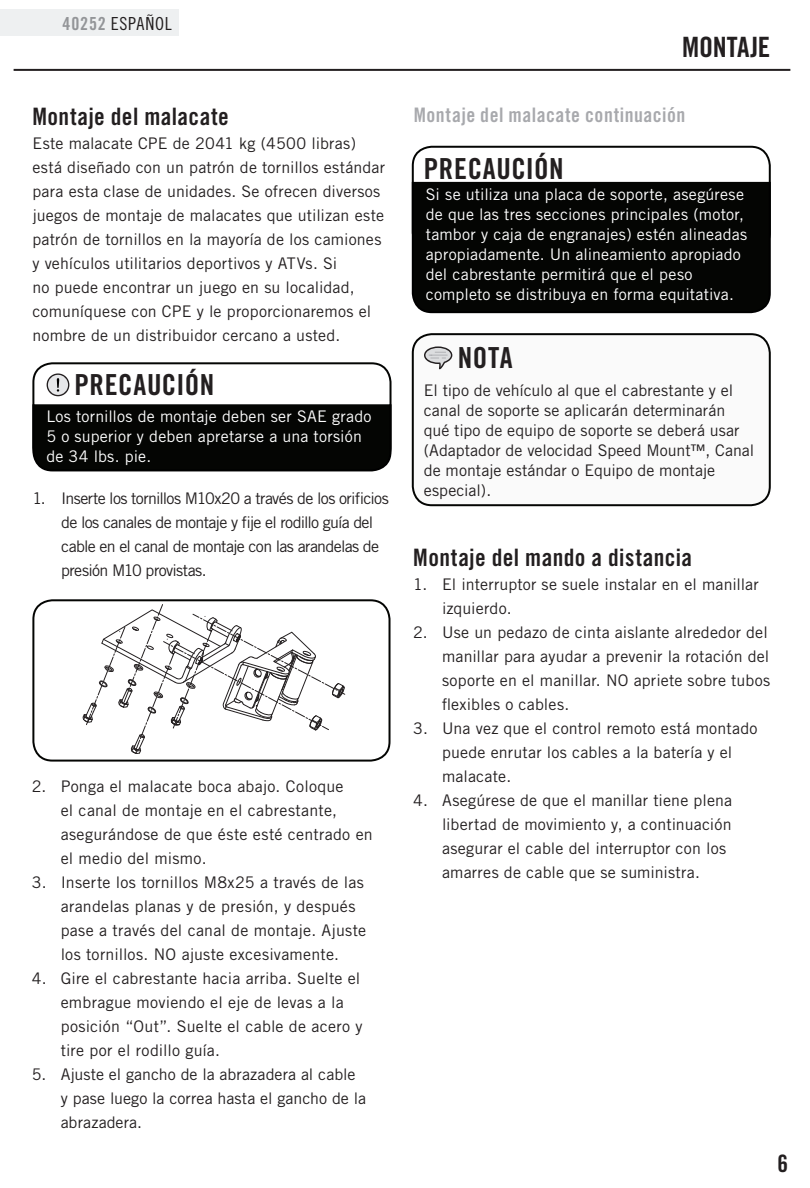
<style>
.page{position:relative;width:810px;height:1188px;background:#fff}
.page>*{position:absolute;margin:0;border:0;box-sizing:border-box;transform-origin:0 0}
.t1{font:29px "Trade Gothic Bold Cond Twenty";letter-spacing:.02em;color:#231f20}
.t2{font:28px "Trade Gothic Bold Cond Twenty";letter-spacing:-.01em;color:#231f20}
.t3{font:24px "Trade Gothic Bold Cond Twenty";letter-spacing:.02em;color:#231f20}
.t4{font:20px "Trade Gothic Bold Cond Twenty";letter-spacing:.025em;color:#a8a9ad}
.t5{font:18px "Trade Gothic Cond Eighteen";letter-spacing:.04em;color:#231f20}
.t6{font:16px/24px "Trade Gothic";letter-spacing:.01em;color:#231f20}
.t7{font:16px/20px "Trade Gothic";letter-spacing:.01em;color:#fff}
.t8{font:16px/24px "Trade Gothic";letter-spacing:-.04em;color:#231f20}
.s1{font-family:"Trade Gothic Bold Cond Twenty";color:#939598}
</style>
<div class="page">
<hr style="left:14px;top:69px;width:776px;height:2px;background:#231f20">
<div style="left:0;top:10px;width:178px;height:26px;background:#eef0f1"></div>
<div style="left:32px;top:362px;width:360px;height:105px;border:2px solid #040503;border-radius:19px"></div>
<svg style="left:32px;top:402px;width:360px;height:70px;background:#10110f"></svg>
<svg style="left:47px;top:373px;width:22px;height:23px"></svg>
<div style="left:413px;top:334px;width:357px;height:171px;background:#fafafa;border-radius:19px"></div>
<div style="left:412px;top:333px;width:359px;height:173px;border:2px solid #040503;border-radius:19px"></div>
<svg style="left:424px;top:346px;width:28px;height:23px"></svg>
<div style="left:412px;top:146px;width:359px;height:106px;border:2px solid #040503;border-radius:19px"></div>
<div style="left:411px;top:180px;width:360px;height:134px;background:#040503"></div>
<svg style="left:82px;top:604px;width:264px;height:150px"></svg>
<div style="left:32px;top:599px;width:359px;height:163px;border:2px solid #040503;border-radius:19px"></div>
<p class="t5" style="left:62px;top:13px;width:111px"><span class="s1">40252</span> ESPAÑOL</p>
<h3 class="t3" style="left:32px;top:102px;width:198px">Montaje del malacate</h3>
<p class="t6" style="left:32px;top:132px;width:354px">Este malacate CPE de 2041 kg (4500 libras) está diseñado con un patrón de tornillos estándar para esta clase de unidades. Se ofrecen diversos juegos de montaje de malacates que utilizan este patrón de tornillos en la mayoría de los camiones y vehículos utilitarios deportivos y ATVs. Si<br>no puede encontrar un juego en su localidad, comuníquese con CPE y le proporcionaremos el nombre de un distribuidor cercano a usted.</p>
<h1 class="t1" style="left:74px;top:367px;width:141px">PRECAUCIÓN</h1>
<p class="t7" style="left:46px;top:406px;width:327px">Los tornillos de montaje deben ser SAE grado<br>5 o superior y deben apretarse a una torsión de 34 lbs. pie.</p>
<p class="t8" style="left:61px;top:486px;width:329px;text-indent:-29px">1. Inserte los tornillos M10x20 a través de los orificios de los canales de montaje y fije el rodillo guía del cable en el canal de montaje con las arandelas de presión M10 provistas.</p>
<p class="t6" style="left:61px;top:774px;width:314px;text-indent:-29px">2. Ponga el malacate boca abajo. Coloque<br>el canal de montaje en el cabrestante, asegurándose de que éste esté centrado en el medio del mismo.</p>
<p class="t6" style="left:61px;top:870px;width:307px;text-indent:-29px">3. Inserte los tornillos M8x25 a través de las arandelas planas y de presión, y después pase a través del canal de montaje. Ajuste los tornillos. NO ajuste excesivamente.</p>
<p class="t6" style="left:61px;top:966px;width:303px;text-indent:-29px">4. Gire el cabrestante hacia arriba. Suelte el embrague moviendo el eje de levas a la posición “Out”. Suelte el cable de acero y tire por el rodillo guía.</p>
<p class="t6" style="left:61px;top:1062px;width:307px;text-indent:-29px">5. Ajuste el gancho de la abrazadera al cable y pase luego la correa hasta el gancho de la abrazadera.</p>
<h2 class="t2" style="left:682px;top:30px;width:90px">MONTAJE</h2>
<p class="t4" style="left:414px;top:103px;width:273px">Montaje del malacate continuación</p>
<h1 class="t1" style="left:424px;top:151px;width:141px">PRECAUCIÓN</h1>
<p class="t7" style="left:426px;top:185px;width:323px">Si se utiliza una placa de soporte, asegúrese de que las tres secciones principales (motor, tambor y caja de engranajes) estén alineadas apropiadamente. Un alineamiento apropiado del cabrestante permitirá que el peso completo se distribuya en forma equitativa.</p>
<h1 class="t1" style="left:458px;top:340px;width:56px">NOTA</h1>
<p class="t6" style="left:424px;top:380px;width:332px;line-height:20px">El tipo de vehículo al que el cabrestante y el canal de soporte se aplicarán determinarán qué tipo de equipo de soporte se deberá usar (Adaptador de velocidad Speed Mount™, Canal de montaje estándar o Equipo de montaje especial).</p>
<h3 class="t3" style="left:413px;top:543px;width:281px">Montaje del mando a distancia</h3>
<p class="t6" style="left:442px;top:572px;width:318px;text-indent:-29px">1. El interruptor se suele instalar en el manillar izquierdo.</p>
<p class="t6" style="left:442px;top:620px;width:330px;text-indent:-29px">2. Use un pedazo de cinta aislante alrededor del manillar para ayudar a prevenir la rotación del soporte en el manillar. NO apriete sobre tubos flexibles o cables.</p>
<p class="t6" style="left:442px;top:716px;width:317px;text-indent:-29px">3. Una vez que el control remoto está montado puede enrutar los cables a la batería y el malacate.</p>
<p class="t6" style="left:442px;top:788px;width:292px;text-indent:-29px">4. Asegúrese de que el manillar tiene plena libertad de movimiento y, a continuación asegurar el cable del interruptor con los amarres de cable que se suministra.</p>
<h3 class="t3" style="left:777px;top:1149px;width:8px">6</h3>
</div>
